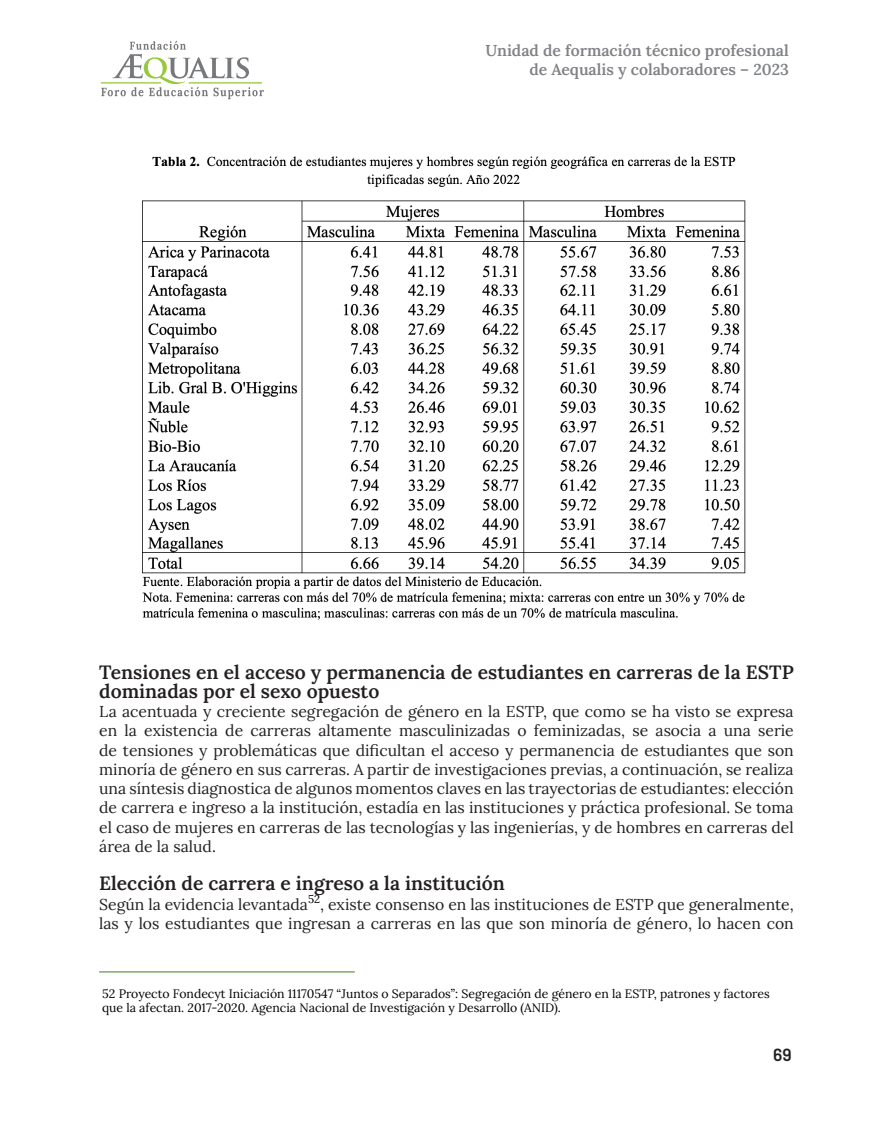
<style>
.page{position:relative;width:893px;height:1141px;background:#fff}
.page>*{position:absolute;margin:0;border:0;box-sizing:border-box;transform-origin:0 0}
.t1{font:600 19.25px/19.2px "Lora";color:#231f20}
.t2{font:600 17.5px "Barlow";color:#231f20}
.t3{font:15.75px/19.2px "Lora";color:#231f20;text-align:justify}
.t4{font:600 15.75px/19.2px "Lora";color:#808285;text-align:right}
.t5{font:12.25px/14px "Lora";color:#000}
</style>
<div class="page">
<svg style="left:101px;top:41px;width:163px;height:58px"></svg>
<hr style="left:101px;top:82px;width:60px;height:2px;background:#96c93f">
<hr style="left:189px;top:82px;width:73px;height:2px;background:#96c93f">
<img style="left:142px;top:156px;width:604px;height:464px">
<hr style="left:99px;top:971px;width:256px;height:1px;background:#7fab6d">
<hr style="left:99px;top:972px;width:256px;height:1px;background:#7fab6d">
<p class="t4" style="left:486px;top:39px;width:305px">Unidad de formación técnico profesional de Aequalis y colaboradores – 2023</p>
<p class="t1" style="left:99px;top:660px;width:696px">Tensiones en el acceso y permanencia de estudiantes en carreras de la ESTP dominadas por el sexo opuesto</p>
<p class="t3" style="left:99px;top:701px;width:696px">La acentuada y creciente segregación de género en la ESTP, que como se ha visto se expresa en la existencia de carreras altamente masculinizadas o feminizadas, se asocia a una serie de tensiones y problemáticas que dificultan el acceso y permanencia de estudiantes que son minoría de género en sus carreras. A partir de investigaciones previas, a continuación, se realiza una síntesis diagnostica de algunos momentos claves en las trayectorias de estudiantes: elección de carrera e ingreso a la institución, estadía en las instituciones y práctica profesional. Se toma el caso de mujeres en carreras de las tecnologías y las ingenierías, y de hombres en carreras del área de la salud.</p>
<p class="t1" style="left:99px;top:872px;width:407px">Elección de carrera e ingreso a la institución</p>
<p class="t3" style="left:99px;top:893px;width:696px">Según la evidencia levantada<sup>52</sup>, existe consenso en las instituciones de ESTP que generalmente, las y los estudiantes que ingresan a carreras en las que son minoría de género, lo hacen con</p>
<p class="t5" style="left:102px;top:986px;width:669px">52 Proyecto Fondecyt Iniciación 11170547 “Juntos o Separados”: Segregación de género en la ESTP, patrones y factores que la afectan. 2017-2020. Agencia Nacional de Investigación y Desarrollo (ANID).</p>
<p class="t2" style="left:773px;top:1042px;width:20px">69</p>
</div>
